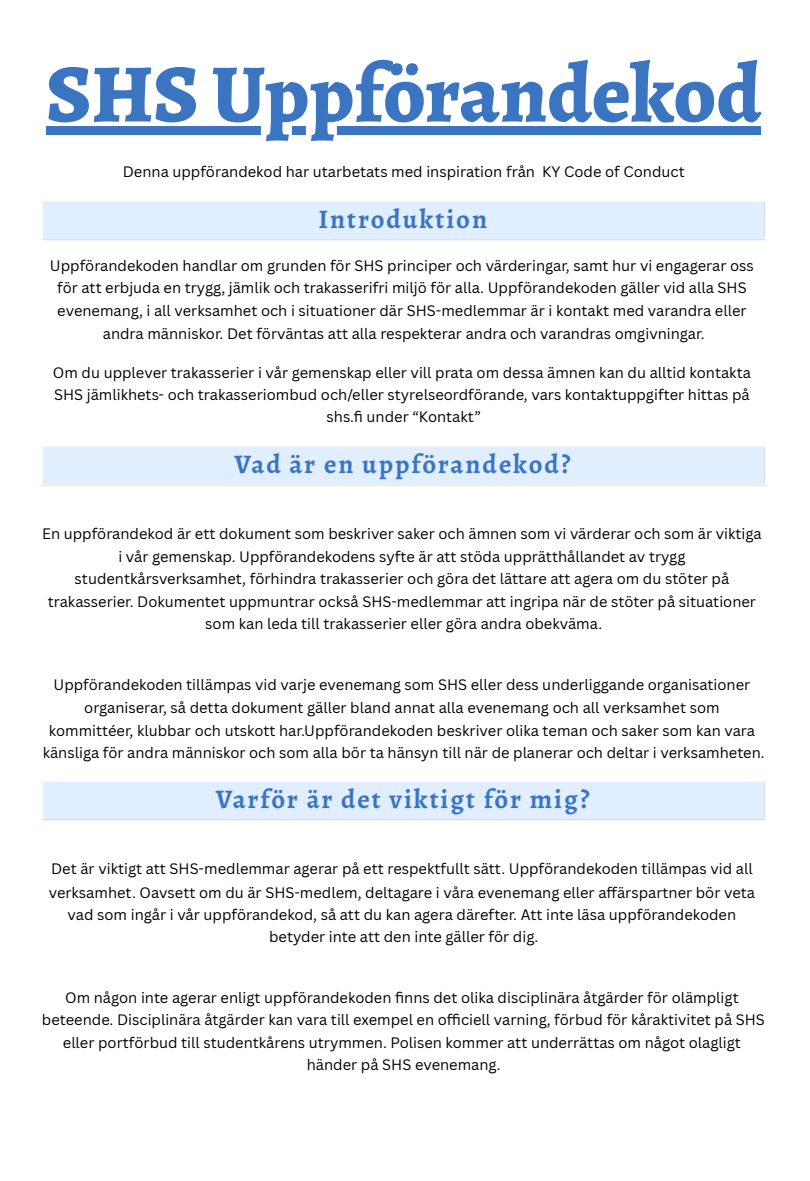
<style>
.page{position:relative;width:810px;height:1181px;background:#fff}
.page>*{position:absolute;margin:0;border:0;box-sizing:border-box;transform-origin:0 0}
.t1{font:800 83.1px "Alegreya";color:#3b75c2}
.t2{font:700 26.85px "Alegreya";letter-spacing:.075em;color:#3b75c2}
.t3{font:14.7px/22.5px "Canva Sans";color:#000;text-align:center}
</style>
<div class="page">
<div style="left:46px;top:126px;width:715px;height:8px;background:#3b75c2"></div>
<div style="left:42px;top:201px;width:723px;height:39px;background:#e0eeff"></div>
<hr style="left:42px;top:202px;width:1px;height:37px;background:#fff">
<hr style="left:764px;top:202px;width:1px;height:37px;background:#fff">
<hr style="left:42px;top:201px;width:723px;height:1px;background:#fff">
<hr style="left:42px;top:239px;width:723px;height:1px;background:#fff">
<div style="left:42px;top:446px;width:723px;height:39px;background:#e0eeff"></div>
<hr style="left:42px;top:447px;width:1px;height:37px;background:#fff">
<hr style="left:764px;top:447px;width:1px;height:37px;background:#fff">
<hr style="left:42px;top:446px;width:723px;height:1px;background:#fff">
<hr style="left:42px;top:484px;width:723px;height:1px;background:#fff">
<div style="left:42px;top:781px;width:723px;height:39px;background:#e0eeff"></div>
<hr style="left:42px;top:782px;width:1px;height:37px;background:#fff">
<hr style="left:764px;top:782px;width:1px;height:37px;background:#fff">
<hr style="left:42px;top:781px;width:723px;height:1px;background:#fff">
<hr style="left:42px;top:819px;width:723px;height:1px;background:#fff">
<p class="t1" style="left:46px;top:37px;width:716px">SHS Uppförandekod</p>
<p class="t3" style="left:123px;top:160px;width:563px">Denna uppförandekod har utarbetats med inspiration från KY Code of Conduct</p>
<p class="t2" style="left:318px;top:201px;width:170px">Introduktion</p>
<p class="t3" style="left:50px;top:254px;width:706px">Uppförandekoden handlar om grunden för SHS principer och värderingar, samt hur vi engagerar oss för att erbjuda en trygg, jämlik och trakasserifri miljö för alla. Uppförandekoden gäller vid alla SHS evenemang, i all verksamhet och i situationer där SHS-medlemmar är i kontakt med varandra eller andra människor. Det förväntas att alla respekterar andra och varandras omgivningar.</p>
<p class="t3" style="left:53px;top:361px;width:699px;line-height:22px">Om du upplever trakasserier i vår gemenskap eller vill prata om dessa ämnen kan du alltid kontakta<br>SHS jämlikhets- och trakasseriombud och/eller styrelseordförande, vars kontaktuppgifter hittas på shs.fi under “Kontakt”</p>
<p class="t2" style="left:235px;top:446px;width:338px">Vad är en uppförandekod?</p>
<p class="t3" style="left:42px;top:521px;width:721px">En uppförandekod är ett dokument som beskriver saker och ämnen som vi värderar och som är viktiga i vår gemenskap. Uppförandekodens syfte är att stöda upprätthållandet av trygg studentkårsverksamhet, förhindra trakasserier och göra det lättare att agera om du stöter på trakasserier. Dokumentet uppmuntrar också SHS-medlemmar att ingripa när de stöter på situationer som kan leda till trakasserier eller göra andra obekväma.</p>
<p class="t3" style="left:43px;top:673px;width:724px">Uppförandekoden tillämpas vid varje evenemang som SHS eller dess underliggande organisationer organiserar, så detta dokument gäller bland annat alla evenemang och all verksamhet som kommittéer, klubbar och utskott har.Uppförandekoden beskriver olika teman och saker som kan vara känsliga för andra människor och som alla bör ta hänsyn till när de planerar och deltar i verksamheten.</p>
<p class="t2" style="left:216px;top:780px;width:375px">Varför är det viktigt för mig?</p>
<p class="t3" style="left:49px;top:857px;width:708px">Det är viktigt att SHS-medlemmar agerar på ett respektfullt sätt. Uppförandekoden tillämpas vid all verksamhet. Oavsett om du är SHS-medlem, deltagare i våra evenemang eller affärspartner bör veta vad som ingår i vår uppförandekod, så att du kan agera därefter. Att inte läsa uppförandekoden betyder inte att den inte gäller för dig.</p>
<p class="t3" style="left:42px;top:986px;width:724px">Om någon inte agerar enligt uppförandekoden fi nns det olika disciplinära åtgärder för olämpligt beteende. Disciplinära åtgärder kan vara till exempel en offi ciell varning, förbud för kåraktivitet på SHS eller portförbud till studentkårens utrymmen. Polisen kommer att underrättas om något olagligt händer på SHS evenemang.</p>
</div>
